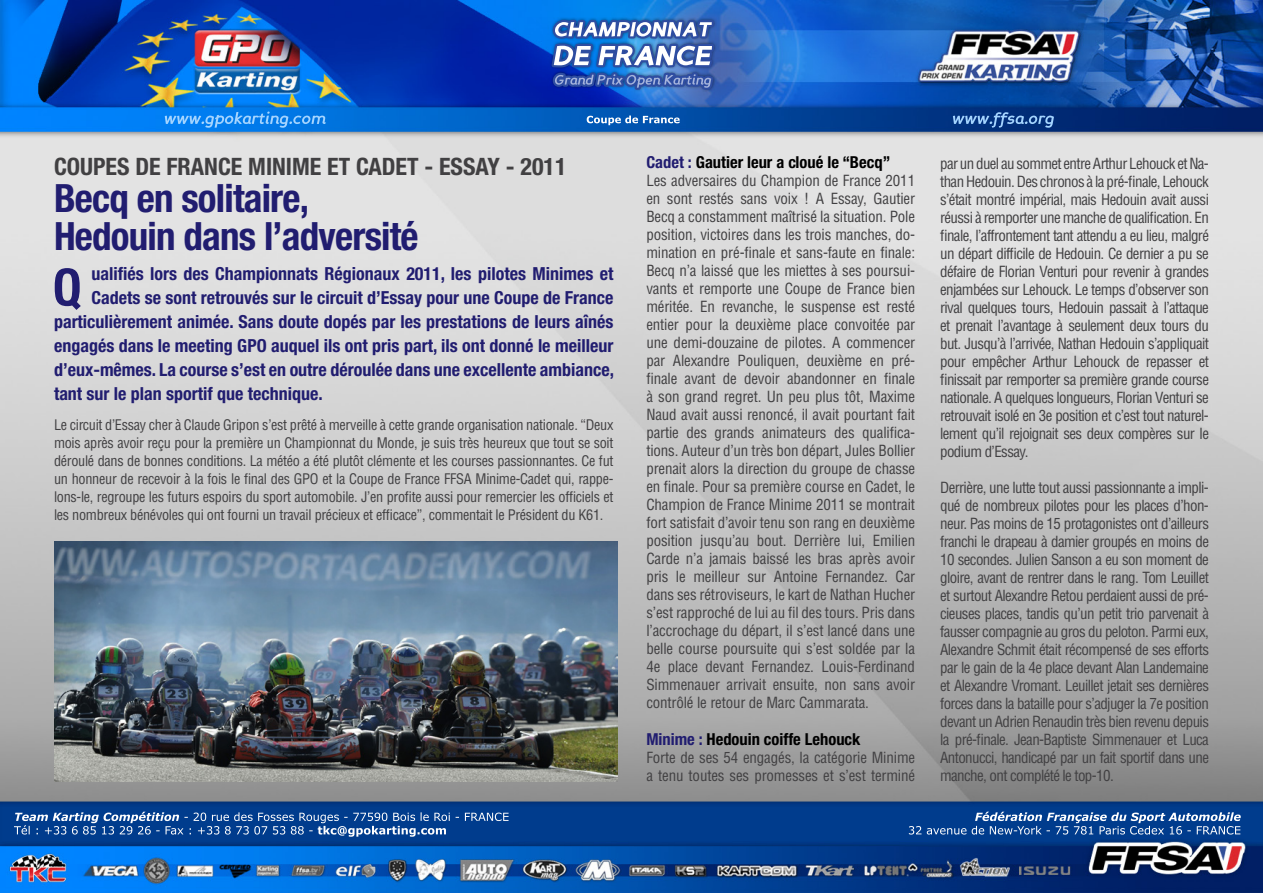
<style>
.page{position:relative;width:1263px;height:893px;background:#fff}
.page>*{position:absolute;margin:0;border:0;box-sizing:border-box;transform-origin:0 0}
.t1{font:700 condensed 51.3px "Helvetica Neue LT Std";color:#211d70}
.t2{font:700 condensed 39px "Helvetica Neue LT Std";letter-spacing:-.02em;color:#211d70}
.t3{font:700 condensed 24px "Helvetica Neue LT Std";color:#414042}
.t4{font:700 condensed 18px "Helvetica Neue LT Std";color:#211d70}
.t5{font:700 condensed 16.5px "Helvetica Neue LT Std";color:#000}
.t6{font:condensed 15px/18px "Helvetica LT Std";letter-spacing:-.01em;color:#414042;text-align:justify}
.t7{font:condensed 14.25px/18px "Helvetica LT Std";letter-spacing:-.02em;color:#414042;text-align:justify}
.s1{color:#211d70}
</style>
<div class="page">
<img style="left:0;top:0;width:1263px;height:893px">
<img style="left:553px;top:20px;width:112px;height:19px">
<img style="left:554px;top:22px;width:158px;height:43px">
<img style="left:587px;top:116px;width:93px;height:7px">
<img style="left:215px;top:112px;width:111px;height:16px">
<img style="left:992px;top:112px;width:62px;height:16px">
<img style="left:15px;top:812px;width:224px;height:9px">
<img style="left:374px;top:812px;width:134px;height:9px">
<img style="left:24px;top:825px;width:224px;height:10px">
<img style="left:280px;top:826px;width:120px;height:9px">
<img style="left:975px;top:812px;width:213px;height:9px">
<img style="left:1198px;top:812px;width:43px;height:9px">
<img style="left:909px;top:826px;width:178px;height:9px">
<img style="left:1144px;top:826px;width:96px;height:9px">
<img style="left:54px;top:541px;width:564px;height:240px">
<p class="t3" style="left:54px;top:152px;width:514px">COUPES DE FRANCE MINIME ET CADET - ESSAY - 2011</p>
<p class="t2" style="left:54px;top:175px;width:257px">Becq en solitaire,</p>
<p class="t2" style="left:54px;top:212px;width:366px">Hedouin dans l’adversité</p>
<p class="t4" style="left:91px;top:263px;width:523px">ualifiés lors des Championnats Régionaux 2011, les pilotes Minimes et</p>
<p class="t4" style="left:91px;top:287px;width:523px">Cadets se sont retrouvés sur le circuit d’Essay pour une Coupe de France</p>
<p class="t4" style="left:54px;top:311px;width:561px">particulièrement animée. Sans doute dopés par les prestations de leurs aînés</p>
<p class="t4" style="left:54px;top:335px;width:561px">engagés dans le meeting GPO auquel ils ont pris part, ils ont donné le meilleur</p>
<p class="t4" style="left:54px;top:359px;width:562px">d’eux-mêmes. La course s’est en outre déroulée dans une excellente ambiance,</p>
<p class="t4" style="left:54px;top:383px;width:270px">tant sur le plan sportif que technique.</p>
<p class="t7" style="left:54px;top:416px;width:561px">Le circuit d’Essay cher à Claude Gripon s’est prêté à merveille à cette grande organisation nationale. “Deux mois après avoir reçu pour la première un Championnat du Monde, je suis très heureux que tout se soit déroulé dans de bonnes conditions. La météo a été plutôt clémente et les courses passionnantes. Ce fut un honneur de recevoir à la fois le final des GPO et la Coupe de France FFSA Minime-Cadet qui, rappe&shy;lons-le, regroupe les futurs espoirs du sport automobile. J’en profite aussi pour remercier les officiels et les nombreux bénévoles qui ont fourni un travail précieux et efficace”, commentait le Président du K61.</p>
<p class="t1" style="left:53px;top:256px;width:30px">Q</p>
<p class="t5" style="left:646px;top:152px;width:245px"><span class="s1">Cadet :</span> Gautier leur a cloué le “Becq”</p>
<p class="t6" style="left:646px;top:171px;width:270px">Les adversaires du Champion de France 2011 en sont restés sans voix ! A Essay, Gautier Becq a constamment maîtrisé la situation. Pole position, victoires dans les trois manches, do&shy;mination en pré-finale et sans-faute en finale:<br>Becq n’a laissé que les miettes à ses poursui&shy;vants et remporte une Coupe de France bien méritée. En revanche, le suspense est resté entier pour la deuxième place convoitée par une demi-douzaine de pilotes. A commencer par Alexandre Pouliquen, deuxième en pré&shy;finale avant de devoir abandonner en finale à son grand regret. Un peu plus tôt, Maxime Naud avait aussi renoncé, il avait pourtant fait partie des grands animateurs des qualifica&shy;tions. Auteur d’un très bon départ, Jules Bollier prenait alors la direction du groupe de chasse en finale. Pour sa première course en Cadet, le Champion de France Minime 2011 se montrait fort satisfait d’avoir tenu son rang en deuxième position jusqu’au bout. Derrière lui, Emilien Carde n’a jamais baissé les bras après avoir pris le meilleur sur Antoine Fernandez. Car dans ses rétroviseurs, le kart de Nathan Hucher s’est rapproché de lui au fil des tours. Pris dans l’accrochage du départ, il s’est lancé dans une belle course poursuite qui s’est soldée par la 4e place devant Fernandez. Louis-Ferdinand Simmenauer arrivait ensuite, non sans avoir contrôlé le retour de Marc Cammarata.</p>
<p class="t5" style="left:646px;top:729px;width:216px"><span class="s1">Minime :</span> Hedouin coiffe Lehouck</p>
<p class="t6" style="left:646px;top:749px;width:270px">Forte de ses 54 engagés, la catégorie Minime a tenu toutes ses promesses et s’est terminé</p>
<p class="t6" style="left:940px;top:154px;width:270px">par un duel au sommet entre Arthur Lehouck et Na&shy;than Hedouin. Des chronos à la pré-finale, Lehouck s’était montré impérial, mais Hedouin avait aussi réussi à remporter une manche de qualification. En finale, l’affrontement tant attendu a eu lieu, malgré un départ difficile de Hedouin. Ce dernier a pu se défaire de Florian Venturi pour revenir à grandes enjambées sur Lehouck. Le temps d’observer son rival quelques tours, Hedouin passait à l’attaque et prenait l’avantage à seulement deux tours du but. Jusqu’à l’arrivée, Nathan Hedouin s’appliquait pour empêcher Arthur Lehouck de repasser et finissait par remporter sa première grande course nationale. A quelques longueurs, Florian Venturi se retrouvait isolé en 3e position et c’est tout naturel&shy;lement qu’il rejoignait ses deux compères sur le podium d’Essay.</p>
<p class="t6" style="left:940px;top:478px;width:270px">Derrière, une lutte tout aussi passionnante a impli&shy;qué de nombreux pilotes pour les places d’hon&shy;neur. Pas moins de 15 protagonistes ont d’ailleurs franchi le drapeau à damier groupés en moins de 10 secondes. Julien Sanson a eu son moment de gloire, avant de rentrer dans le rang. Tom Leuillet et surtout Alexandre Retou perdaient aussi de pré&shy;cieuses places, tandis qu’un petit trio parvenait à fausser compagnie au gros du peloton. Parmi eux, Alexandre Schmit était récompensé de ses efforts par le gain de la 4e place devant Alan Landemaine et Alexandre Vromant. Leuillet jetait ses dernières forces dans la bataille pour s’adjuger la 7e position devant un Adrien Renaudin très bien revenu depuis la pré-finale. Jean-Baptiste Simmenauer et Luca Antonucci, handicapé par un fait sportif dans une manche, ont complété le top-10.</p>
</div>
